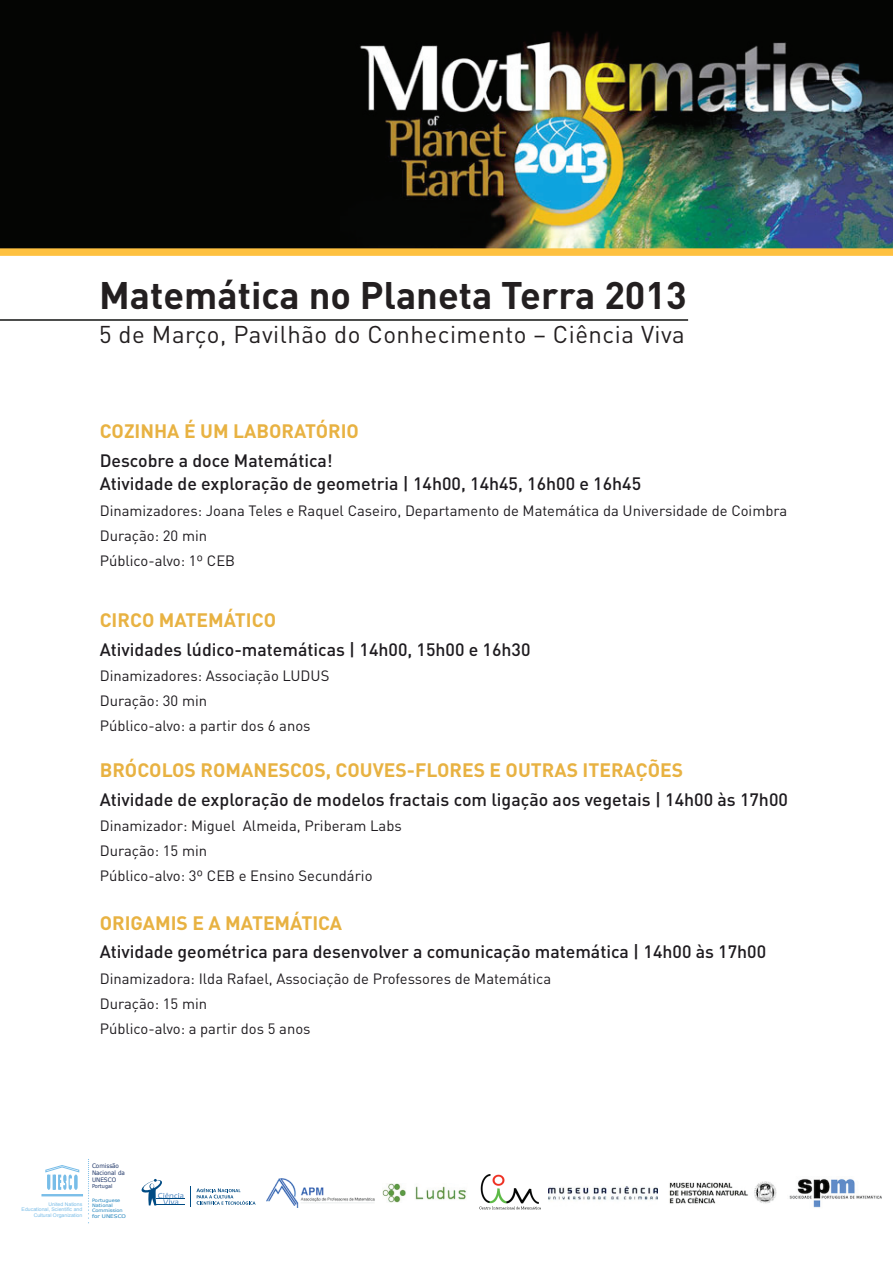
<style>
.page{position:relative;width:893px;height:1263px;background:#fff}
.page>*{position:absolute;margin:0;border:0;box-sizing:border-box;transform-origin:0 0}
.t1{font:700 37.95px "DIN";color:#231f20}
.t2{font:24px "DIN";letter-spacing:.02em;color:#231f20}
.t3{font:700 19.2px "DIN";color:#e8b242}
.t4{font:500 17.7px/23.7px "DIN";color:#1e1b1f}
.t5{font:14.85px/25.2px "DIN";color:#1e1b1f}
.t6{font:6.15px "Verdana";color:#1e3567;scale:.93 1}
.t7{font:5.4px "Verdana";color:#1e3567;scale:.93 1}
.t8{font:4.95px/5.7px "Arial";color:#7abde8;text-align:right;scale:1.04 1}
.t9{font:4.95px "Verdana";color:#1d81bb;scale:1.14 1}
.t10{font:4.5px/5.4px "Verdana";color:#1d81bb;scale:1.11 1}
</style>
<div class="page">
<hr style="left:0;top:319px;width:688px;height:2px;background:#040503">
<div style="left:0;top:0;width:893px;height:252px;background:#040503"></div>
<img style="left:360px;top:31px;width:533px;height:217px">
<div style="left:0;top:248px;width:893px;height:8px;background:#fec140"></div>
<img style="left:266px;top:1178px;width:108px;height:29px">
<img style="left:382px;top:1183px;width:84px;height:19px">
<img style="left:549px;top:1186px;width:108px;height:14px">
<img style="left:669px;top:1181px;width:108px;height:23px">
<img style="left:789px;top:1178px;width:93px;height:30px">
<img style="left:479px;top:1174px;width:61px;height:36px">
<svg style="left:141px;top:1179px;width:115px;height:28px"></svg>
<hr style="left:42px;top:1194px;width:41px;height:2px;background:#78bde8">
<svg style="left:46px;top:1165px;width:33px;height:24px"></svg>
<svg style="left:88px;top:1159px;width:1px;height:64px"></svg>
<h1 class="t1" style="left:99px;top:270px;width:589px">Matemática no Planeta Terra 2013</h1>
<h2 class="t2" style="left:99px;top:320px;width:587px">5 de Março, Pavilhão do Conhecimento – Ciência Viva</h2>
<p class="t3" style="left:100px;top:418px;width:261px">COZINHA É UM LABORATÓRIO</p>
<p class="t4" style="left:100px;top:448px;width:543px">Descobre a doce Matemática!<br>Atividade de exploração de geometria | 14h00, 14h45, 16h00 e 16h45</p>
<p class="t5" style="left:100px;top:497px;width:689px">Dinamizadores: Joana Teles e Raquel Caseiro, Departamento de Matemática da Universidade de Coimbra<br>Duração: 20 min<br>Público-alvo: 1º CEB</p>
<p class="t3" style="left:100px;top:607px;width:178px">CIRCO MATEMÁTICO</p>
<p class="t4" style="left:100px;top:637px;width:432px">Atividades lúdico-matemáticas | 14h00, 15h00 e 16h30</p>
<p class="t5" style="left:100px;top:662px;width:231px">Dinamizadores: Associação LUDUS<br>Duração: 30 min<br>Público-alvo: a partir dos 6 anos</p>
<p class="t3" style="left:100px;top:758px;width:585px">BRÓCOLOS ROMANESCOS, COUVES-FLORES E OUTRAS ITERAÇÕES</p>
<p class="t4" style="left:100px;top:787px;width:690px">Atividade de exploração de modelos fractais com ligação aos vegetais | 14h00 às 17h00</p>
<p class="t5" style="left:100px;top:813px;width:304px">Dinamizador: Miguel Almeida, Priberam Labs<br>Duração: 15 min<br>Público-alvo: 3º CEB e Ensino Secundário</p>
<p class="t3" style="left:100px;top:910px;width:244px">ORIGAMIS E A MATEMÁTICA</p>
<p class="t4" style="left:100px;top:940px;width:668px">Atividade geométrica para desenvolver a comunicação matemática | 14h00 às 17h00</p>
<p class="t5" style="left:100px;top:965px;width:453px">Dinamizadora: Ilda Rafael, Associação de Professores de Matemática<br>Duração: 15 min<br>Público-alvo: a partir dos 5 anos</p>
<p class="t8" style="left:22px;top:1201px;width:60px">United Nations<br>Educational, Scientific and<br>Cultural Organization</p>
<p class="t6" style="left:92px;top:1162px;width:31px">Comissão</p>
<p class="t10" style="left:92px;top:1197px;width:27px">Portuguese</p>
<p class="t6" style="left:92px;top:1169px;width:37px">Nacional da</p>
<p class="t7" style="left:92px;top:1182px;width:23px">Portugal</p>
<p class="t6" style="left:92px;top:1176px;width:27px">UNESCO</p>
<p class="t9" style="left:92px;top:1213px;width:31px">for UNESCO</p>
<p class="t10" style="left:92px;top:1202px;width:29px">National<br>Commission</p>
</div>
